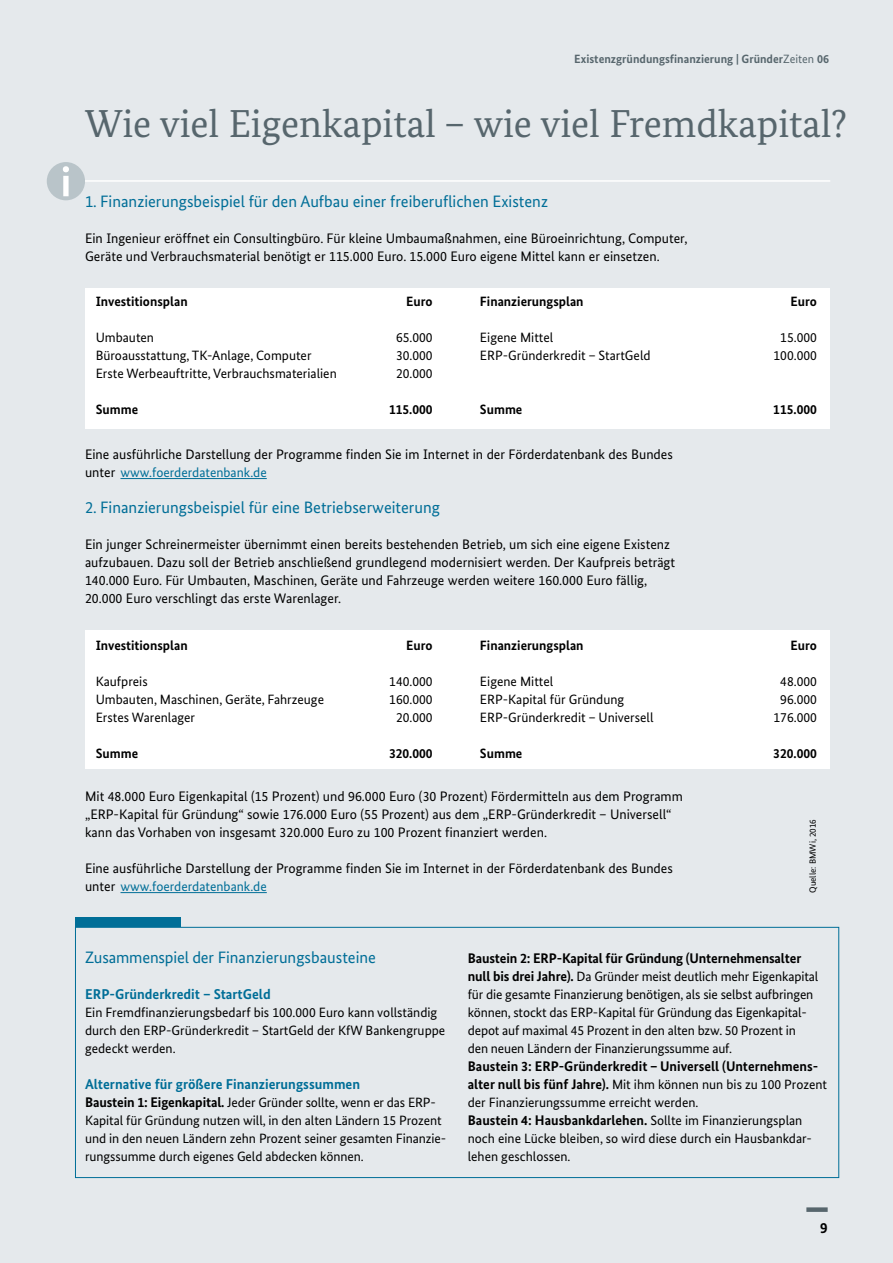
<style>
.page{position:relative;width:893px;height:1263px;background:#e5e9ec}
.page>*{position:absolute;margin:0;border:0;box-sizing:border-box;transform-origin:0 0}
.t1{font:39px "Bundes Serif";color:#57666d}
.t2{font:16.5px "Bundes Sans";color:#006e97}
.t3{font:700 15px "Bundes Sans";color:#000}
.t4{font:700 14.25px "Bundes Sans";color:#006e97}
.t5{font:700 13.95px "Bundes Sans";color:#000}
.t6{font:13.8px/18px "Bundes Sans";color:#000}
.t7{font:13.5px/18px "Bundes Sans";color:#000}
.t8{font:700 13.5px "Bundes Sans";color:#000}
.t9{font:13.5px "Bundes Sans";color:#006e97}
.t10{font:700 12px "Bundes Sans";color:#57666d}
.t11{font:9px "Bundes Sans";color:#000}
.s1{font-weight:400}
.s2{font-size:13.8px;color:#000}
.s3{font-weight:700;font-size:13.95px}
.s4{font-weight:400;font-size:13.5px}
</style>
<div class="page">
<div style="left:75px;top:927px;width:764px;height:251px;border:1px solid #006e97"></div>
<div style="left:806px;top:1207px;width:22px;height:5px;background:#57666d"></div>
<div style="left:47px;top:162px;width:38px;height:38px;background:#b9c4c9;border-radius:50%"></div>
<svg style="left:63px;top:166px;width:6px;height:30px"></svg>
<hr style="left:85px;top:180px;width:745px;height:2px;background:#fff">
<div style="left:85px;top:288px;width:744px;height:140px;background:#fff"></div>
<div style="left:85px;top:631px;width:744px;height:138px;background:#fff"></div>
<div style="left:75px;top:917px;width:106px;height:10px;background:#006e97"></div>
<hr style="left:120px;top:478px;width:147px;height:1px;background:#006e97">
<hr style="left:120px;top:892px;width:147px;height:1px;background:#006e97">
<p class="t10" style="left:574px;top:52px;width:256px">Existenzgründungsfinanzierung | Gründer<span class="s1">Zeiten</span> 06</p>
<h2 class="t1" style="left:85px;top:99px;width:764px">Wie viel Eigenkapital – wie viel Fremdkapital?</h2>
<h3 class="t2" style="left:85px;top:191px;width:464px">1. Finanzierungsbeispiel für den Aufbau einer freiberuflichen Existenz</h3>
<p class="t6" style="left:85px;top:229px;width:604px">Ein Ingenieur eröffnet ein Consultingbüro. Für kleine Umbaumaßnahmen, eine Büroeinrichtung, Computer,<br>Geräte und Verbrauchsmaterial benötigt er 115.000 Euro. 15.000 Euro eigene Mittel kann er einsetzen.</p>
<p class="t8" style="left:96px;top:293px;width:94px">Investitionsplan</p>
<p class="t8" style="left:406px;top:293px;width:28px">Euro</p>
<p class="t7" style="left:96px;top:328px;width:60px">Umbauten</p>
<p class="t7" style="left:396px;top:328px;width:38px">65.000</p>
<p class="t7" style="left:96px;top:346px;width:217px">Büroausstattung, TK-Anlage, Computer</p>
<p class="t7" style="left:396px;top:346px;width:38px">30.000</p>
<p class="t7" style="left:96px;top:364px;width:243px">Erste Werbeauftritte, Verbrauchsmaterialien</p>
<p class="t7" style="left:396px;top:364px;width:38px">20.000</p>
<p class="t8" style="left:96px;top:401px;width:44px">Summe</p>
<p class="t8" style="left:389px;top:401px;width:45px">115.000</p>
<p class="t8" style="left:480px;top:293px;width:105px">Finanzierungsplan</p>
<p class="t8" style="left:790px;top:293px;width:28px">Euro</p>
<p class="t7" style="left:480px;top:328px;width:75px">Eigene Mittel</p>
<p class="t7" style="left:780px;top:328px;width:38px">15.000</p>
<p class="t7" style="left:480px;top:346px;width:172px">ERP-Gründerkredit – StartGeld</p>
<p class="t7" style="left:773px;top:346px;width:45px">100.000</p>
<p class="t8" style="left:480px;top:401px;width:44px">Summe</p>
<p class="t8" style="left:773px;top:401px;width:45px">115.000</p>
<p class="t6" style="left:85px;top:445px;width:589px">Eine ausführliche Darstellung der Programme finden Sie im Internet in der Förderdatenbank des Bundes</p>
<p class="t9" style="left:85px;top:464px;width:183px"><span class="s2">unter</span> www.foerderdatenbank.de</p>
<h3 class="t2" style="left:85px;top:497px;width:357px">2. Finanzierungsbeispiel für eine Betriebserweiterung</h3>
<p class="t6" style="left:85px;top:535px;width:592px">Ein junger Schreinermeister übernimmt einen bereits bestehenden Betrieb, um sich eine eigene Existenz aufzubauen. Dazu soll der Betrieb anschließend grundlegend modernisiert werden. Der Kaufpreis beträgt 140.000 Euro. Für Umbauten, Maschinen, Geräte und Fahrzeuge werden weitere 160.000 Euro fällig, 20.000 Euro verschlingt das erste Warenlager.</p>
<p class="t8" style="left:96px;top:637px;width:94px">Investitionsplan</p>
<p class="t8" style="left:406px;top:637px;width:28px">Euro</p>
<p class="t7" style="left:96px;top:672px;width:54px">Kaufpreis</p>
<p class="t7" style="left:389px;top:672px;width:45px">140.000</p>
<p class="t7" style="left:96px;top:690px;width:230px">Umbauten, Maschinen, Geräte, Fahrzeuge</p>
<p class="t7" style="left:389px;top:690px;width:45px">160.000</p>
<p class="t7" style="left:96px;top:708px;width:101px">Erstes Warenlager</p>
<p class="t7" style="left:396px;top:708px;width:38px">20.000</p>
<p class="t8" style="left:96px;top:745px;width:44px">Summe</p>
<p class="t8" style="left:389px;top:745px;width:45px">320.000</p>
<p class="t8" style="left:480px;top:637px;width:105px">Finanzierungsplan</p>
<p class="t8" style="left:790px;top:637px;width:28px">Euro</p>
<p class="t7" style="left:480px;top:672px;width:75px">Eigene Mittel</p>
<p class="t7" style="left:780px;top:672px;width:38px">48.000</p>
<p class="t7" style="left:480px;top:690px;width:146px">ERP-Kapital für Gründung</p>
<p class="t7" style="left:780px;top:690px;width:38px">96.000</p>
<p class="t7" style="left:480px;top:708px;width:175px">ERP-Gründerkredit – Universell</p>
<p class="t7" style="left:773px;top:708px;width:45px">176.000</p>
<p class="t8" style="left:480px;top:745px;width:44px">Summe</p>
<p class="t8" style="left:773px;top:745px;width:45px">320.000</p>
<p class="t6" style="left:85px;top:787px;width:599px">Mit 48.000 Euro Eigenkapital (15 Prozent) und 96.000 Euro (30 Prozent) Fördermitteln aus dem Programm „ERP-Kapital für Gründung“ sowie 176.000 Euro (55 Prozent) aus dem „ERP-Gründerkredit – Universell“ kann das Vorhaben von insgesamt 320.000 Euro zu 100 Prozent finanziert werden.</p>
<p class="t6" style="left:85px;top:859px;width:589px">Eine ausführliche Darstellung der Programme finden Sie im Internet in der Förderdatenbank des Bundes</p>
<p class="t9" style="left:85px;top:878px;width:183px"><span class="s2">unter</span> www.foerderdatenbank.de</p>
<p class="t11" style="left:807px;top:893px;width:75px;rotate:-90deg">Quelle: BMWi, 2016</p>
<h3 class="t2" style="left:85px;top:947px;width:293px">Zusammenspiel der Finanzierungsbausteine</h3>
<h4 class="t4" style="left:85px;top:985px;width:187px">ERP-Gründerkredit – StartGeld</h4>
<p class="t7" style="left:85px;top:1003px;width:362px">Ein Fremdfinanzierungsbedarf bis 100.000 Euro kann vollständig durch den ERP-Gründerkredit – StartGeld der KfW Bankengruppe gedeckt werden.</p>
<h4 class="t4" style="left:85px;top:1075px;width:277px">Alternative für größere Finanzierungssummen</h4>
<p class="t7" style="left:85px;top:1093px;width:363px"><span class="s3">Baustein 1: Eigenkapital.</span> Jeder Gründer sollte, wenn er das ERP-Kapital für Gründung nutzen will, in den alten Ländern 15 Prozent und in den neuen Ländern zehn Prozent seiner gesamten Finanzie&shy;rungssumme durch eigenes Geld abdecken können.</p>
<p class="t5" style="left:468px;top:950px;width:335px">Baustein 2: ERP-Kapital für Gründung (Unternehmensalter</p>
<p class="t7" style="left:468px;top:967px;width:352px"><span class="s3">null bis drei Jahre).</span> Da Gründer meist deutlich mehr Eigenkapital für die gesamte Finanzierung benötigen, als sie selbst aufbringen können, stockt das ERP-Kapital für Gründung das Eigenkapital&shy;depot auf maximal 45 Prozent in den alten bzw. 50 Prozent in den neuen Ländern der Finanzierungssumme auf.</p>
<p class="t5" style="left:468px;top:1058px;width:350px">Baustein 3: ERP-Gründerkredit – Universell (Unternehmens-</p>
<p class="t7" style="left:468px;top:1075px;width:361px"><span class="s3">alter null bis fünf Jahre).</span> Mit ihm können nun bis zu 100 Prozent der Finanzierungssumme erreicht werden.</p>
<p class="t5" style="left:468px;top:1112px;width:336px">Baustein 4: Hausbankdarlehen. <span class="s4">Sollte im Finanzierungsplan</span></p>
<p class="t7" style="left:468px;top:1129px;width:344px">noch eine Lücke bleiben, so wird diese durch ein Hausbankdar&shy;lehen geschlossen.</p>
<p class="t3" style="left:820px;top:1219px;width:9px">9</p>
</div>
